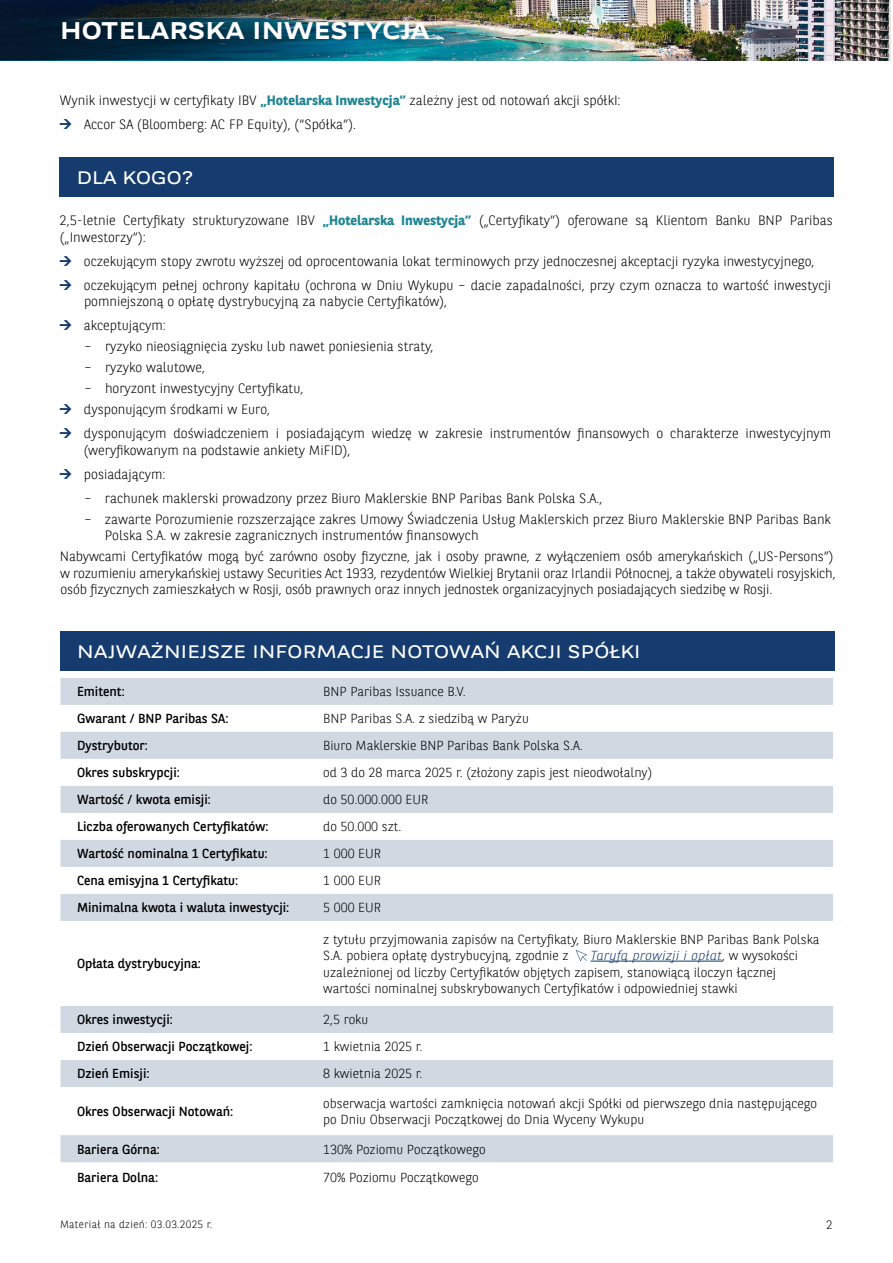
<style>
.page{position:relative;width:893px;height:1263px;background:#fff}
.page>*{position:absolute;margin:0;border:0;box-sizing:border-box;transform-origin:0 0}
.t1{font:700 24px "BNPP Expanded Sans";letter-spacing:.01em;color:#fff}
.t2{font:18px "BNPP Expanded Sans";letter-spacing:.01em;color:#fff}
.t3{font:300 13.5px/16.5px "BNPP Sans";color:#000}
.t4{font:300 13.05px/16.5px "BNPP Sans";color:#000}
.t5{font:13.05px "BNPP Sans";color:#000}
.t6{font:300 12px "BNPP Sans";color:#000}
.t7{font:300 10.5px "BNPP Sans";letter-spacing:.03em;color:#000}
.s1{font-weight:700;color:#208593}
.s2{font-style:italic;color:#153b6f}
</style>
<div class="page">
<img style="left:646px;top:0;width:244px;height:60px">
<img style="left:0;top:0;width:646px;height:60px">
<img style="left:0;top:0;width:383px;height:58px">
<svg style="left:61px;top:678px;width:772px;height:484px"></svg>
<hr style="left:591px;top:961px;width:131px;height:1px;background:#153b6f">
<svg style="left:576px;top:950px;width:11px;height:11px"></svg>
<div style="left:60px;top:631px;width:774px;height:39px;background:#153b6f"></div>
<div style="left:59px;top:158px;width:774px;height:39px;background:#153b6f"></div>
<h1 class="t1" style="left:60px;top:14px;width:371px">HOTELARSKA INWESTYCJA</h1>
<p class="t3" style="left:84px;top:88px;width:538px;line-height:24px;text-indent:-24px">Wynik inwestycji w certyfikaty IBV <span class="s1">„Hotelarska Inwestycja”</span> zależny jest od notowań akcji spółkI:<br>Accor SA (Bloomberg: AC FP Equity), (“Spółka”).</p>
<h2 class="t2" style="left:77px;top:166px;width:118px">DLA KOGO?</h2>
<p class="t3" style="left:60px;top:211px;width:775px">2,5-letnie Certyfikaty strukturyzowane IBV <span class="s1">„Hotelarska Inwestycja”</span> („Certyfikaty”) oferowane są Klientom Banku BNP Paribas („Inwestorzy”):</p>
<p class="t3" style="left:84px;top:248px;width:749px;line-height:24px">oczekującym stopy zwrotu wyższej od oprocentowania lokat terminowych przy jednoczesnej akceptacji ryzyka inwestycyjnego, oczekującym pełnej ochrony kapitału (ochrona w Dniu Wykupu – dacie zapadalności, przy czym oznacza to wartość inwestycji</p>
<p class="t3" style="left:84px;top:289px;width:365px;line-height:24px">pomniejszoną o opłatę dystrybucyjną za nabycie Certyfikatów), akceptującym:</p>
<p class="t3" style="left:84px;top:337px;width:351px">– ryzyko nieosiągnięcia zysku lub nawet poniesienia straty,</p>
<p class="t3" style="left:84px;top:358px;width:122px">– ryzyko walutowe,</p>
<p class="t3" style="left:84px;top:377px;width:221px;line-height:21px">– horyzont inwestycyjny Certyfikatu, dysponującym środkami w Euro,</p>
<p class="t3" style="left:84px;top:424px;width:749px">dysponującym doświadczeniem i posiadającym wiedzę w zakresie instrumentów finansowych o charakterze inwestycyjnym (weryfikowanym na podstawie ankiety MiFID),</p>
<p class="t3" style="left:84px;top:465px;width:83px">posiadającym:</p>
<p class="t3" style="left:84px;top:489px;width:520px">– rachunek maklerski prowadzony przez Biuro Maklerskie BNP Paribas Bank Polska S.A.,</p>
<p class="t3" style="left:105px;top:510px;width:727px;text-indent:-21px">– zawarte Porozumienie rozszerzające zakres Umowy Świadczenia Usług Maklerskich przez Biuro Maklerskie BNP Paribas Bank<br>Polska S.A. w zakresie zagranicznych instrumentów finansowych</p>
<p class="t3" style="left:60px;top:547px;width:777px">Nabywcami Certyfikatów mogą być zarówno osoby fizyczne, jak i osoby prawne, z wyłączeniem osób amerykańskich („US-Persons”) w rozumieniu amerykańskiej ustawy Securities Act 1933, rezydentów Wielkiej Brytanii oraz Irlandii Północnej, a także obywateli rosyjskich, osób fizycznych zamieszkałych w Rosji, osób prawnych oraz innych jednostek organizacyjnych posiadających siedzibę w Rosji.</p>
<h2 class="t2" style="left:77px;top:639px;width:565px">NAJWAŻNIEJSZE INFORMACJE NOTOWAŃ AKCJI SPÓŁKI</h2>
<p class="t5" style="left:77px;top:683px;width:49px">Emitent:</p>
<p class="t4" style="left:323px;top:683px;width:144px">BNP Paribas Issuance B.V.</p>
<p class="t5" style="left:77px;top:710px;width:153px">Gwarant / BNP Paribas SA:</p>
<p class="t4" style="left:323px;top:710px;width:207px">BNP Paribas S.A. z siedzibą w Paryżu</p>
<p class="t5" style="left:77px;top:737px;width:73px">Dystrybutor:</p>
<p class="t4" style="left:323px;top:737px;width:261px">Biuro Maklerskie BNP Paribas Bank Polska S.A.</p>
<p class="t5" style="left:77px;top:764px;width:104px">Okres subskrypcji:</p>
<p class="t4" style="left:323px;top:764px;width:330px">od 3 do 28 marca 2025 r. (złożony zapis jest nieodwołalny)</p>
<p class="t5" style="left:77px;top:791px;width:135px">Wartość / kwota emisji:</p>
<p class="t4" style="left:323px;top:791px;width:107px">do 50.000.000 EUR</p>
<p class="t5" style="left:77px;top:818px;width:193px">Liczba oferowanych Certyfikatów:</p>
<p class="t4" style="left:323px;top:818px;width:80px">do 50.000 szt.</p>
<p class="t5" style="left:77px;top:845px;width:192px">Wartość nominalna 1 Certyfikatu:</p>
<p class="t4" style="left:323px;top:845px;width:59px">1 000 EUR</p>
<p class="t5" style="left:77px;top:872px;width:163px">Cena emisyjna 1 Certyfikatu:</p>
<p class="t4" style="left:323px;top:872px;width:59px">1 000 EUR</p>
<p class="t5" style="left:77px;top:899px;width:214px">Minimalna kwota i waluta inwestycji:</p>
<p class="t4" style="left:323px;top:899px;width:59px">5 000 EUR</p>
<p class="t5" style="left:77px;top:955px;width:125px">Opłata dystrybucyjna:</p>
<p class="t4" style="left:323px;top:930px;width:498px">z tytułu przyjmowania zapisów na Certyfikaty, Biuro Maklerskie BNP Paribas Bank Polska<br>S.A. pobiera opłatę dystrybucyjną, zgodnie z</p>
<p class="t4" style="left:323px;top:947px;width:476px;text-indent:267px"><span class="s2">Taryfą prowizji i opłat</span>, w wysokości uzależnionej od liczby Certyfikatów objętych zapisem, stanowiącą iloczyn łącznej wartości nominalnej subskrybowanych Certyfikatów i odpowiedniej stawki</p>
<p class="t5" style="left:77px;top:1011px;width:97px">Okres inwestycji:</p>
<p class="t4" style="left:323px;top:1011px;width:46px">2,5 roku</p>
<p class="t5" style="left:77px;top:1038px;width:177px">Dzień Obserwacji Początkowej:</p>
<p class="t4" style="left:323px;top:1038px;width:101px">1 kwietnia 2025 r.</p>
<p class="t5" style="left:77px;top:1065px;width:74px">Dzień Emisji:</p>
<p class="t4" style="left:323px;top:1065px;width:101px">8 kwietnia 2025 r.</p>
<p class="t5" style="left:77px;top:1102px;width:158px">Okres Obserwacji Notowań:</p>
<p class="t4" style="left:323px;top:1094px;width:495px">obserwacja wartości zamknięcia notowań akcji Spółki od pierwszego dnia następującego po Dniu Obserwacji Początkowej do Dnia Wyceny Wykupu</p>
<p class="t5" style="left:77px;top:1140px;width:84px">Bariera Górna:</p>
<p class="t4" style="left:323px;top:1140px;width:164px">130% Poziomu Początkowego</p>
<p class="t5" style="left:77px;top:1168px;width:83px">Bariera Dolna:</p>
<p class="t4" style="left:323px;top:1168px;width:157px">70% Poziomu Początkowego</p>
<p class="t7" style="left:60px;top:1217px;width:154px">Materiał na dzień: 03.03.2025 r.</p>
<p class="t6" style="left:826px;top:1216px;width:8px">2</p>
</div>
